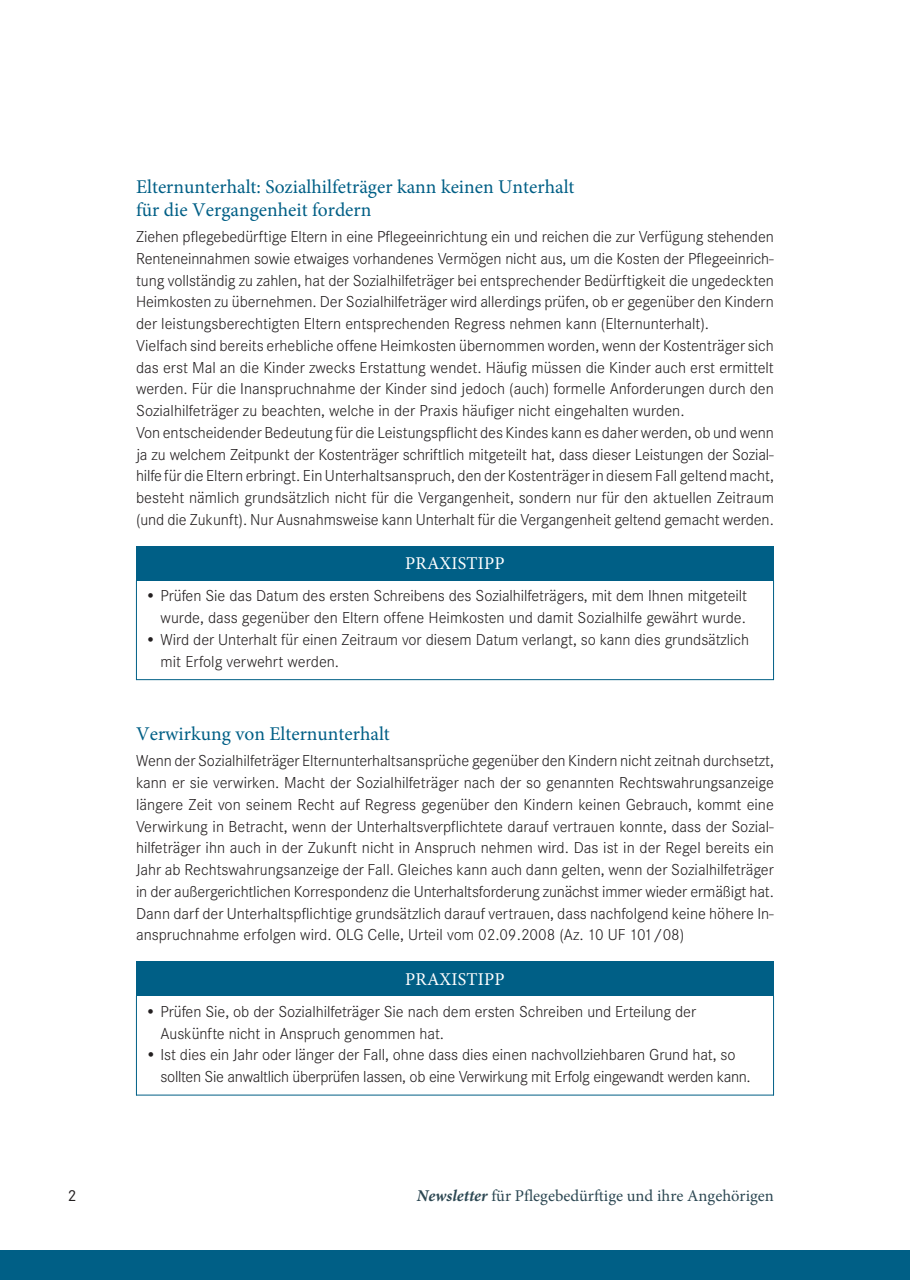
<style>
.page{position:relative;width:910px;height:1280px;background:#fff}
.page>*{position:absolute;margin:0;border:0;box-sizing:border-box;transform-origin:0 0}
.t1{font:19.5px/23.4px "Minion Pro";color:#005f86}
.t2{font:18px "Minion Pro";letter-spacing:.01em;color:#fff}
.t3{font:300 16.5px/21.8px "Corporate S";letter-spacing:-.005em;color:#231f20}
.t4{font:16.5px "Minion Pro";color:#2d4853}
.t5{font:16.5px "Corporate S";color:#231f20}
.s1{font-weight:700;font-style:italic}
</style>
<div class="page">
<div style="left:0;top:1250px;width:910px;height:30px;background:#005f86"></div>
<hr style="left:136px;top:580px;width:1px;height:100px;background:#005f86">
<hr style="left:773px;top:580px;width:1px;height:100px;background:#005f86">
<hr style="left:136px;top:679px;width:638px;height:1px;background:#005f86">
<div style="left:136px;top:546px;width:638px;height:34px;background:#005f86"></div>
<hr style="left:136px;top:996px;width:1px;height:99px;background:#005f86">
<hr style="left:773px;top:996px;width:1px;height:99px;background:#005f86">
<hr style="left:136px;top:1095px;width:638px;height:1px;background:#005f86">
<div style="left:136px;top:962px;width:638px;height:34px;background:#005f86"></div>
<p class="t1" style="left:136px;top:177px;width:440px">elternunterhalt: sozialhilfeträger kann keinen Unterhalt für die Vergangenheit fordern</p>
<p class="t3" style="left:136px;top:226px;width:639px">Ziehen pflegebedürftige Eltern in eine Pflegeeinrichtung ein und reichen die zur Verfügung stehenden Renteneinnahmen sowie etwaiges vorhandenes Vermögen nicht aus, um die Kosten der Pflegeeinrich&shy;tung vollständig zu zahlen, hat der Sozialhilfeträger bei entsprechender Bedürftigkeit die ungedeckten Heimkosten zu übernehmen. Der Sozialhilfeträger wird allerdings prüfen, ob er gegenüber den Kindern der leistungsberechtigten Eltern entsprechenden Regress nehmen kann (Elternunterhalt).<br>Vielfach sind bereits erhebliche offene Heimkosten übernommen worden, wenn der Kostenträger sich das erst Mal an die Kinder zwecks Erstattung wendet. Häufig müssen die Kinder auch erst ermittelt werden. Für die Inanspruchnahme der Kinder sind jedoch (auch) formelle Anforderungen durch den Sozialhilfeträger zu beachten, welche in der Praxis häufiger nicht eingehalten wurden.<br>Von entscheidender Bedeutung für die Leistungspflicht des Kindes kann es daher werden, ob und wenn ja zu welchem Zeitpunkt der Kostenträger schriftlich mitgeteilt hat, dass dieser Leistungen der Sozial&shy;hilfe für die Eltern erbringt. EinUnterhaltsanspruch, den der Kostenträgerin diesemFall geltendmacht, besteht nämlich grundsätzlich nicht für die Vergangenheit, sondern nur für den aktuellen Zeitraum (und die Zukunft). Nur Ausnahmsweise kann Unterhalt für die Vergangenheit geltend gemacht werden.</p>
<p class="t2" style="left:405px;top:556px;width:101px">PrAxistiPP</p>
<p class="t3" style="left:145px;top:585px;width:603px;text-align:right">• Prüfen Sie das Datum des ersten Schreibens des Sozialhilfeträgers, mit dem Ihnen mitgeteilt wurde, dass gegenüber den Eltern offene Heimkosten und damit Sozialhilfe gewährt wurde.</p>
<p class="t3" style="left:161px;top:628px;width:590px;text-indent:-15px">• Wird der Unterhalt für einen Zeitraum vor diesem Datum verlangt, so kann dies grundsätzlich mit Erfolg verwehrt werden.</p>
<p class="t1" style="left:136px;top:724px;width:255px">Verwirkung von elternunterhalt</p>
<p class="t3" style="left:136px;top:750px;width:639px;text-align:justify">Wenn der Sozialhilfeträger Elternunterhaltsansprüche gegenüber den Kindern nicht zeitnah durchsetzt, kann er sie verwirken. Macht der Sozialhilfeträger nach der so genannten Rechtswahrungsanzeige längere Zeit von seinem Recht auf Regress gegenüber den Kindern keinen Gebrauch, kommt eine Verwirkung in Betracht, wenn der Unterhaltsverpflichtete darauf vertrauen konnte, dass der Sozial&shy;hilfeträger ihn auch in der Zukunft nicht in Anspruch nehmen wird. Das ist in der Regel bereits ein Jahr ab Rechtswahrungsanzeige der Fall. Gleiches kann auch dann gelten, wenn der Sozialhilfeträger in der außergerichtlichen Korrespondenz die Unterhaltsforderung zunächst immer wieder ermäßigt hat.<br>Dann darf der Unterhaltspflichtige grundsätzlich darauf vertrauen, dass nachfolgend keine höhere In&shy;anspruchnahme erfolgen wird. OLG Celle, Urteil vom 02.09.2008 (Az. 10 UF 101/08)</p>
<p class="t2" style="left:405px;top:972px;width:101px">PrAxistiPP</p>
<p class="t3" style="left:161px;top:1000px;width:537px;text-indent:-15px">• Prüfen Sie, ob der Sozialhilfeträger Sie nach dem ersten Schreiben und Erteilung der<br>Auskünfte nicht in Anspruch genommen hat.</p>
<p class="t3" style="left:161px;top:1044px;width:592px;text-indent:-15px">• Ist dies ein Jahr oder länger der Fall, ohne dass dies einen nachvollziehbaren Grund hat, so sollten Sie anwaltlich überprüfen lassen, ob eine Verwirkung mit Erfolg eingewandt werden kann.</p>
<p class="t5" style="left:68px;top:1186px;width:10px">2</p>
<p class="t4" style="left:417px;top:1190px;width:359px"><span class="s1">Newsletter</span> für Pflegebedürftige und ihre Angehörigen</p>
</div>
